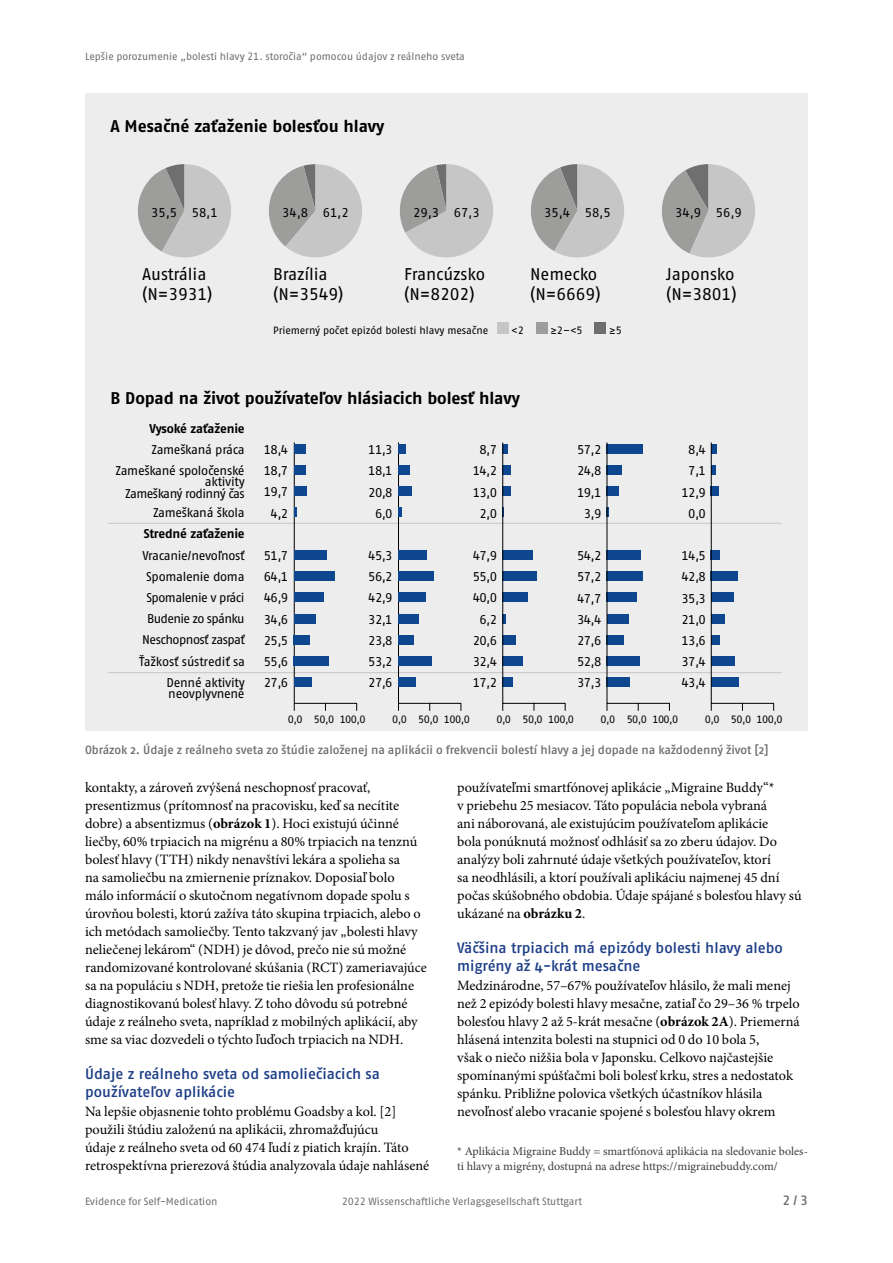
<style>
.page{position:relative;width:893px;height:1263px;background:#fff}
.page>*{position:absolute;margin:0;border:0;box-sizing:border-box;transform-origin:0 0}
.t1{font:16.95px/20.4px "Fago Pro";letter-spacing:-.005em;color:#000}
.t2{font:700 16.95px "Fago Pro";letter-spacing:-.005em;color:#000}
.t3{font:500 15px/18px "Fago Pro";color:#1d3f87}
.t4{font:14.25px/18px "Minion Pro";color:#000}
.t5{font:500 13.5px "Fago Pro";color:#706f6f}
.t6{font:12.75px/21.1px "Fago Pro";letter-spacing:-.025em;color:#000;text-align:center}
.t7{font:700 12.75px "Fago Pro";letter-spacing:-.015em;color:#000}
.t8{font:12.75px/12px "Fago Pro";letter-spacing:-.045em;color:#000;text-align:right}
.t9{font:12.75px/21.1px "Fago Pro";letter-spacing:-.05em;color:#000;text-align:center}
.t10{font:12px/15px "Minion Pro";color:#3c3c3b}
.t11{font:500 12px "Fago Pro";color:#706f6f}
.t12{font:10.65px "Fago Pro";letter-spacing:-.01em;color:#000}
.t13{font:10.5px "Fago Pro";color:#706f6f}
.s1{font-weight:700}
</style>
<div class="page">
<div style="left:85px;top:94px;width:723px;height:637px;background:#ededee"></div>
<div style="left:497px;top:323px;width:11px;height:11px;background:#c6c6c6"></div>
<div style="left:536px;top:323px;width:11px;height:11px;background:#9d9d9c"></div>
<div style="left:595px;top:323px;width:11px;height:11px;background:#706f6f"></div>
<svg style="left:137px;top:164px;width:94px;height:93px"></svg>
<svg style="left:268px;top:164px;width:94px;height:93px"></svg>
<svg style="left:399px;top:164px;width:94px;height:93px"></svg>
<svg style="left:530px;top:164px;width:94px;height:93px"></svg>
<svg style="left:661px;top:164px;width:94px;height:93px"></svg>
<hr style="left:108px;top:523px;width:674px;height:1px;background:#c6c6c6">
<hr style="left:108px;top:672px;width:674px;height:1px;background:#c6c6c6">
<svg style="left:294px;top:442px;width:481px;height:269px"></svg>
<div style="left:294px;top:678px;width:17px;height:9px;background:#0e468f"></div>
<div style="left:294px;top:656px;width:35px;height:10px;background:#0e468f"></div>
<div style="left:294px;top:635px;width:16px;height:10px;background:#0e468f"></div>
<div style="left:294px;top:614px;width:22px;height:9px;background:#0e468f"></div>
<div style="left:294px;top:593px;width:29px;height:9px;background:#0e468f"></div>
<div style="left:294px;top:571px;width:40px;height:10px;background:#0e468f"></div>
<div style="left:294px;top:550px;width:33px;height:10px;background:#0e468f"></div>
<svg style="left:294px;top:508px;width:3px;height:9px"></svg>
<div style="left:294px;top:486px;width:12px;height:10px;background:#0e468f"></div>
<div style="left:294px;top:465px;width:12px;height:10px;background:#0e468f"></div>
<div style="left:294px;top:444px;width:12px;height:9px;background:#0e468f"></div>
<svg style="left:398px;top:508px;width:4px;height:9px"></svg>
<div style="left:398px;top:486px;width:13px;height:10px;background:#0e468f"></div>
<div style="left:398px;top:465px;width:12px;height:10px;background:#0e468f"></div>
<div style="left:398px;top:444px;width:7px;height:9px;background:#0e468f"></div>
<div style="left:398px;top:656px;width:34px;height:10px;background:#0e468f"></div>
<div style="left:398px;top:635px;width:15px;height:10px;background:#0e468f"></div>
<div style="left:398px;top:614px;width:20px;height:9px;background:#0e468f"></div>
<div style="left:398px;top:593px;width:27px;height:9px;background:#0e468f"></div>
<div style="left:398px;top:550px;width:29px;height:10px;background:#0e468f"></div>
<div style="left:398px;top:678px;width:18px;height:9px;background:#0e468f"></div>
<div style="left:398px;top:571px;width:36px;height:10px;background:#0e468f"></div>
<p class="t13" style="left:85px;top:50px;width:381px">Lepšie porozumenie „bolesti hlavy 21. storočia“ pomocou údajov z reálneho sveta</p>
<p class="t2" style="left:110px;top:116px;width:275px">A Mesačné zaťaženie bolesťou hlavy</p>
<p class="t6" style="left:151px;top:202px;width:68px">35,5 58,1</p>
<p class="t6" style="left:282px;top:202px;width:68px">34,8 61,2</p>
<p class="t6" style="left:413px;top:202px;width:68px">29,3 67,3</p>
<p class="t6" style="left:544px;top:202px;width:68px">35,4 58,5</p>
<p class="t6" style="left:675px;top:202px;width:68px">34,9 56,9</p>
<p class="t1" style="left:142px;top:263px;width:72px">Austrália (N=3931)</p>
<p class="t1" style="left:273px;top:263px;width:72px">Brazília (N=3549)</p>
<p class="t1" style="left:404px;top:263px;width:82px">Francúzsko (N=8202)</p>
<p class="t1" style="left:530px;top:263px;width:72px">Nemecko (N=6669)</p>
<p class="t1" style="left:666px;top:263px;width:72px">Japonsko (N=3801)</p>
<p class="t12" style="left:273px;top:324px;width:217px">Priemerný počet epizód bolesti hlavy mesačne</p>
<p class="t12" style="left:511px;top:324px;width:14px">&lt;2</p>
<p class="t12" style="left:550px;top:324px;width:34px">≥2–&lt;5</p>
<p class="t12" style="left:609px;top:324px;width:14px">≥5</p>
<p class="t2" style="left:110px;top:387px;width:411px">B Dopad na život používateľov hlásiacich bolesť hlavy</p>
<p class="t7" style="left:149px;top:420px;width:97px">Vysoké zaťaženie</p>
<p class="t6" style="left:116px;top:439px;width:130px;text-align:right">Zameškaná práca<br>Zameškané spoločenské</p>
<p class="t8" style="left:125px;top:475px;width:121px">aktivity<br>Zameškaný rodinný čas</p>
<p class="t6" style="left:153px;top:502px;width:93px">Zameškaná škola</p>
<p class="t7" style="left:144px;top:526px;width:102px">Stredné zaťaženie</p>
<p class="t6" style="left:139px;top:545px;width:107px;text-align:right">Vracanie/nevoľnosť<br>Spomalenie doma<br>Spomalenie v práci<br>Budenie zo spánku<br>Neschopnosť zaspať<br>Ťažkosť sústrediť sa<br>Denné aktivity</p>
<p class="t6" style="left:168px;top:683px;width:78px">neovplyvnené</p>
<p class="t6" style="left:264px;top:439px;width:26px">18,4<br>18,7<br>19,7<br>4,2</p>
<p class="t6" style="left:264px;top:545px;width:26px;text-align:justify">51,7<br>64,1<br>46,9<br>34,6<br>25,5<br>55,6<br>27,6</p>
<p class="t6" style="left:368px;top:439px;width:26px">11,3<br>18,1<br>20,8<br>6,0</p>
<p class="t6" style="left:368px;top:545px;width:26px;text-align:justify">45,3<br>56,2<br>42,9<br>32,1<br>23,8<br>53,2<br>27,6</p>
<p class="t6" style="left:473px;top:439px;width:26px">8,7<br>14,2<br>13,0<br>2,0</p>
<p class="t9" style="left:473px;top:545px;width:26px">47,9<br>55,0<br>40,0<br>6,2<br>20,6<br>32,4<br>17,2</p>
<p class="t6" style="left:577px;top:439px;width:26px">57,2<br>24,8<br>19,1<br>3,9</p>
<p class="t6" style="left:577px;top:545px;width:26px;text-align:justify">54,2<br>57,2<br>47,7<br>34,4<br>27,6<br>52,8<br>37,3</p>
<p class="t6" style="left:682px;top:439px;width:26px">8,4<br>7,1<br>12,9<br>0,0</p>
<p class="t6" style="left:682px;top:545px;width:26px;text-align:justify">14,5<br>42,8<br>35,3<br>21,0<br>13,6<br>37,4<br>43,4</p>
<p class="t12" style="left:288px;top:713px;width:79px">0,0 50,0 100,0</p>
<p class="t12" style="left:392px;top:713px;width:79px">0,0 50,0 100,0</p>
<p class="t12" style="left:496px;top:713px;width:79px">0,0 50,0 100,0</p>
<p class="t12" style="left:601px;top:713px;width:79px">0,0 50,0 100,0</p>
<p class="t12" style="left:705px;top:713px;width:79px">0,0 50,0 100,0</p>
<p class="t11" style="left:85px;top:742px;width:685px">Obrázok 2. Údaje z reálneho sveta zo štúdie založenej na aplikácii o frekvencii bolestí hlavy a jej dopade na každodenný život [2]</p>
<p class="t4" style="left:457px;top:779px;width:346px">používateľmi smartfónovej aplikácie „Migraine Buddy“*<br>v priebehu 25 mesiacov. Táto populácia nebola vybraná<br>ani náborovaná, ale existujúcim používateľom aplikácie<br>bola ponúknutá možnosť odhlásiť sa zo zberu údajov. Do analýzy boli zahrnuté údaje všetkých používateľov, ktorí<br>sa neodhlásili, a ktorí používali aplikáciu najmenej 45 dní počas skúšobného obdobia. Údaje spájané s bolesťou hlavy sú ukázané na <span class="s1">obrázku 2</span>.</p>
<p class="t3" style="left:457px;top:939px;width:327px">Väčšina trpiacich má epizódy bolesti hlavy alebo migrény až 4-krát mesačne</p>
<p class="t4" style="left:457px;top:977px;width:344px">Medzinárodne, 57–67% používateľov hlásilo, že mali menej než 2 epizódy bolesti hlavy mesačne, zatiaľ čo 29–36 % trpelo bolesťou hlavy 2 až 5-krát mesačne (<span class="s1">obrázok 2A</span>). Priemerná hlásená intenzita bolesti na stupnici od 0 do 10 bola 5,<br>však o niečo nižšia bola v Japonsku. Celkovo najčastejšie spomínanými spúšťačmi boli bolesť krku, stres a nedostatok spánku. Približne polovica všetkých účastníkov hlásila nevoľnosť alebo vracanie spojené s bolesťou hlavy okrem</p>
<p class="t4" style="left:85px;top:779px;width:343px">kontakty, a zároveň zvýšená neschopnosť pracovať, presentizmus (prítomnosť na pracovisku, keď sa necítite dobre) a absentizmus (<span class="s1">obrázok 1</span>). Hoci existujú účinné liečby, 60% trpiacich na migrénu a 80% trpiacich na tenznú bolesť hlavy (TTH) nikdy nenavštívi lekára a spolieha sa<br>na samoliečbu na zmiernenie príznakov. Doposiaľ bolo málo informácií o skutočnom negatívnom dopade spolu s úrovňou bolesti, ktorú zažíva táto skupina trpiacich, alebo o ich metódach samoliečby. Tento takzvaný jav „bolesti hlavy neliečenej lekárom“ (NDH) je dôvod, prečo nie sú možné randomizované kontrolované skúšania (RCT) zameriavajúce sa na populáciu s NDH, pretože tie riešia len profesionálne diagnostikovanú bolesť hlavy. Z toho dôvodu sú potrebné údaje z reálneho sveta, napríklad z mobilných aplikácií, aby sme sa viac dozvedeli o týchto ľuďoch trpiacich na NDH.</p>
<p class="t3" style="left:85px;top:1065px;width:296px">Údaje z reálneho sveta od samoliečiacich sa používateľov aplikácie</p>
<p class="t4" style="left:85px;top:1103px;width:346px">Na lepšie objasnenie tohto problému Goadsby a kol. [2] použili štúdiu založenú na aplikácii, zhromažďujúcu<br>údaje z reálneho sveta od 60 474 ľudí z piatich krajín. Táto retrospektívna prierezová štúdia analyzovala údaje nahlásené</p>
<p class="t1" style="left:128px;top:808px;width:639px"><span class="s1">Obrázok 2</span> Údaje z reálneho sveta zo štúdie založenej na aplikácii o frekvencii bolestí</p>
<p class="t10" style="left:457px;top:1144px;width:352px">* Aplikácia Migraine Buddy = smartfónová aplikácia na sledovanie boles&shy;ti hlavy a migrény, dostupná na adrese https://migrainebuddy.com/</p>
<p class="t13" style="left:85px;top:1195px;width:134px">Evidence for Self-Medication</p>
<p class="t13" style="left:342px;top:1195px;width:242px">2022 Wissenschaftliche Verlagsgesellschaft Stuttgart</p>
<p class="t5" style="left:782px;top:1192px;width:27px">2 / 3</p>
</div>
